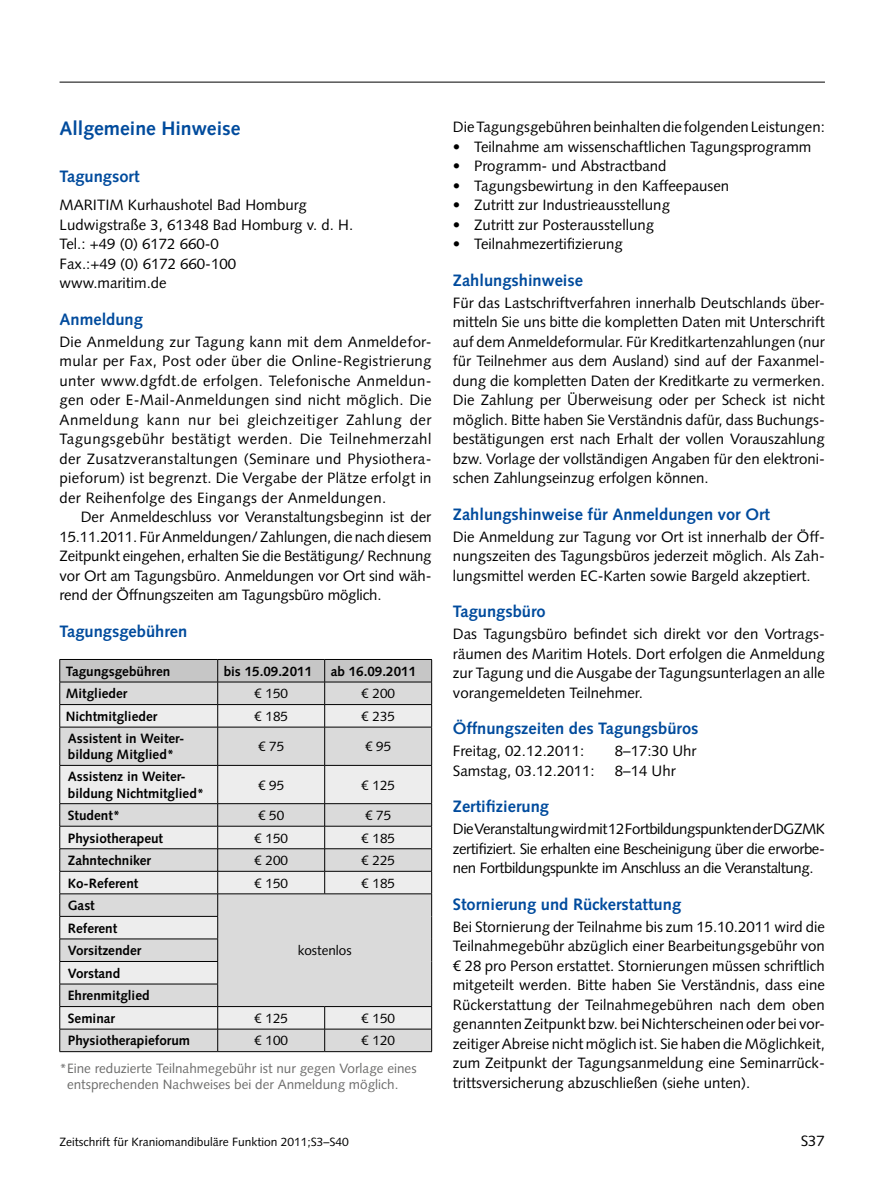
<style>
.page{position:relative;width:893px;height:1191px;background:#fff}
.page>*{position:absolute;margin:0;border:0;box-sizing:border-box;transform-origin:0 0}
.t1{font:700 19.5px "Syntax LT Std";color:#004b9d}
.t2{font:700 16.5px "Syntax LT Std";color:#004b9d}
.t3{font:15px/19.5px "Syntax LT Std";color:#000;text-align:justify}
.t4{font:700 13.5px/22.5px "Syntax LT Std";color:#000}
.t5{font:13.5px/16.5px "Syntax LT Std";color:#6d6d6c}
.t6{font:13.5px "Syntax LT Std";color:#000}
.t7{font:12px "Syntax LT Std";color:#000}
</style>
<div class="page">
<hr style="left:60px;top:82px;width:765px;height:1px;background:#000">
<div style="left:60px;top:1029px;width:371px;height:22px;background:#dadada"></div>
<svg style="left:60px;top:728px;width:371px;height:300px;background:#dfdfdf"></svg>
<hr style="left:59px;top:727px;width:1px;height:38px;background:#000">
<hr style="left:217px;top:727px;width:1px;height:38px;background:#000">
<hr style="left:324px;top:727px;width:1px;height:38px;background:#000">
<hr style="left:431px;top:727px;width:1px;height:38px;background:#000">
<hr style="left:60px;top:765px;width:158px;height:1px;background:#000">
<hr style="left:59px;top:765px;width:1px;height:38px;background:#000">
<hr style="left:218px;top:765px;width:107px;height:1px;background:#000">
<hr style="left:217px;top:765px;width:1px;height:38px;background:#000">
<hr style="left:325px;top:765px;width:107px;height:1px;background:#000">
<hr style="left:324px;top:765px;width:1px;height:38px;background:#000">
<hr style="left:431px;top:765px;width:1px;height:38px;background:#000">
<hr style="left:60px;top:803px;width:158px;height:1px;background:#000">
<hr style="left:218px;top:803px;width:107px;height:1px;background:#000">
<hr style="left:325px;top:803px;width:107px;height:1px;background:#000">
<hr style="left:60px;top:826px;width:158px;height:1px;background:#000">
<hr style="left:218px;top:826px;width:107px;height:1px;background:#000">
<hr style="left:325px;top:826px;width:107px;height:1px;background:#000">
<hr style="left:60px;top:848px;width:158px;height:1px;background:#000">
<hr style="left:218px;top:848px;width:107px;height:1px;background:#000">
<hr style="left:325px;top:848px;width:107px;height:1px;background:#000">
<hr style="left:60px;top:871px;width:158px;height:1px;background:#000">
<hr style="left:218px;top:871px;width:107px;height:1px;background:#000">
<hr style="left:325px;top:871px;width:107px;height:1px;background:#000">
<svg style="left:324px;top:804px;width:1px;height:89px"></svg>
<hr style="left:60px;top:893px;width:158px;height:1px;background:#000">
<hr style="left:218px;top:893px;width:107px;height:1px;background:#000">
<hr style="left:325px;top:893px;width:107px;height:1px;background:#000">
<hr style="left:60px;top:916px;width:158px;height:1px;background:#000">
<hr style="left:60px;top:938px;width:158px;height:1px;background:#000">
<hr style="left:60px;top:961px;width:158px;height:1px;background:#000">
<hr style="left:60px;top:983px;width:158px;height:1px;background:#000">
<hr style="left:60px;top:1006px;width:158px;height:1px;background:#000">
<hr style="left:218px;top:1006px;width:107px;height:1px;background:#000">
<hr style="left:325px;top:1006px;width:107px;height:1px;background:#000">
<hr style="left:60px;top:1028px;width:158px;height:1px;background:#000">
<svg style="left:59px;top:804px;width:1px;height:247px"></svg>
<hr style="left:218px;top:1028px;width:107px;height:1px;background:#000">
<svg style="left:217px;top:804px;width:1px;height:247px"></svg>
<hr style="left:325px;top:1028px;width:107px;height:1px;background:#000">
<svg style="left:324px;top:1006px;width:1px;height:45px"></svg>
<svg style="left:431px;top:804px;width:1px;height:247px"></svg>
<hr style="left:60px;top:1051px;width:158px;height:1px;background:#000">
<hr style="left:218px;top:1051px;width:107px;height:1px;background:#000">
<hr style="left:325px;top:1051px;width:107px;height:1px;background:#000">
<svg style="left:59px;top:659px;width:373px;height:68px;background:#ccc"></svg>
<hr style="left:60px;top:727px;width:158px;height:1px;background:#000">
<hr style="left:218px;top:727px;width:107px;height:1px;background:#000">
<hr style="left:325px;top:727px;width:107px;height:1px;background:#000">
<h1 class="t1" style="left:60px;top:117px;width:182px">Allgemeine Hinweise</h1>
<p class="t2" style="left:60px;top:166px;width:82px">Tagungsort</p>
<p class="t3" style="left:60px;top:195px;width:295px;text-align:left">MARITIM Kurhaushotel Bad Homburg<br>Ludwigstraße 3, 61348 Bad Homburg v. d. H.<br>Tel.: +49 (0) 6172 660-0<br>Fax.:+49 (0) 6172 660-100<br>www.maritim.de</p>
<p class="t2" style="left:60px;top:309px;width:85px">Anmeldung</p>
<p class="t3" style="left:60px;top:332px;width:374px">Die Anmeldung zur Tagung kann mit dem Anmeldefor&shy;mular per Fax, Post oder über die Online-Registrierung unter www.dgfdt.de erfolgen. Telefonische Anmeldun&shy;gen oder E-Mail-Anmeldungen sind nicht möglich. Die Anmeldung kann nur bei gleichzeitiger Zahlung der Tagungsgebühr bestätigt werden. Die Teilnehmerzahl der Zusatzveranstaltungen (Seminare und Physiothera&shy;pieforum) ist begrenzt. Die Vergabe der Plätze erfolgt in der Reihenfolge des Eingangs der Anmeldungen.</p>
<p class="t3" style="left:60px;top:507px;width:374px;text-indent:21px">Der Anmeldeschluss vor Veranstaltungsbeginn ist der 15.11.2011. Für Anmeldungen/ Zahlungen, die nach diesem Zeitpunkt eingehen, erhalten Sie die Bestätigung/ Rechnung vor Ort am Tagungsbüro. Anmeldungen vor Ort sind wäh&shy;rend der Öffnungszeiten am Tagungsbüro möglich.</p>
<p class="t2" style="left:60px;top:621px;width:129px">Tagungsgebühren</p>
<p class="t4" style="left:66px;top:660px;width:106px">Tagungsgebühren</p>
<p class="t4" style="left:224px;top:660px;width:90px">bis 15.09.2011</p>
<p class="t4" style="left:331px;top:660px;width:87px">ab 16.09.2011</p>
<p class="t4" style="left:66px;top:682px;width:63px">Mitglieder</p>
<p class="t6" style="left:254px;top:685px;width:35px">€ 150</p>
<p class="t6" style="left:361px;top:685px;width:35px">€ 200</p>
<p class="t4" style="left:66px;top:705px;width:93px">Nichtmitglieder</p>
<p class="t6" style="left:254px;top:708px;width:35px">€ 185</p>
<p class="t6" style="left:361px;top:708px;width:35px">€ 235</p>
<p class="t4" style="left:68px;top:730px;width:116px;line-height:16.2px">Assistent in Weiter&shy;bildung Mitglied*</p>
<p class="t6" style="left:258px;top:738px;width:28px">€ 75</p>
<p class="t6" style="left:365px;top:738px;width:28px">€ 95</p>
<p class="t4" style="left:68px;top:769px;width:138px;line-height:16.2px">Assistenz in Weiter&shy;bildung Nichtmitglied*</p>
<p class="t6" style="left:258px;top:777px;width:28px">€ 95</p>
<p class="t6" style="left:361px;top:777px;width:35px">€ 125</p>
<p class="t4" style="left:68px;top:804px;width:54px">Student*</p>
<p class="t6" style="left:258px;top:807px;width:28px">€ 50</p>
<p class="t6" style="left:365px;top:807px;width:28px">€ 75</p>
<p class="t4" style="left:68px;top:826px;width:97px">Physiotherapeut</p>
<p class="t6" style="left:254px;top:830px;width:35px">€ 150</p>
<p class="t6" style="left:361px;top:830px;width:35px">€ 185</p>
<p class="t4" style="left:68px;top:849px;width:85px">Zahntechniker</p>
<p class="t6" style="left:254px;top:852px;width:35px">€ 200</p>
<p class="t6" style="left:361px;top:852px;width:35px">€ 225</p>
<p class="t4" style="left:68px;top:871px;width:72px">Ko-Referent</p>
<p class="t6" style="left:254px;top:875px;width:35px">€ 150</p>
<p class="t6" style="left:361px;top:875px;width:35px">€ 185</p>
<p class="t4" style="left:68px;top:894px;width:28px">Gast</p>
<p class="t6" style="left:298px;top:942px;width:56px">kostenlos</p>
<p class="t4" style="left:68px;top:917px;width:83px">Referent<br>Vorsitzender<br>Vorstand<br>Ehrenmitglied<br>Seminar</p>
<p class="t6" style="left:254px;top:1010px;width:35px">€ 125</p>
<p class="t6" style="left:361px;top:1010px;width:35px">€ 150</p>
<p class="t4" style="left:68px;top:1029px;width:124px">Physiotherapieforum</p>
<p class="t6" style="left:254px;top:1032px;width:35px">€ 100</p>
<p class="t6" style="left:361px;top:1032px;width:35px">€ 120</p>
<p class="t5" style="left:67px;top:1060px;width:351px;text-indent:-8px">*Eine reduzierte Teilnahmegebühr ist nur gegen Vorlage eines entsprechenden Nachweises bei der Anmeldung möglich.</p>
<p class="t3" style="left:453px;top:117px;width:374px">Die Tagungsgebühren beinhalten die folgenden Leistungen:</p>
<p class="t3" style="left:453px;top:137px;width:360px">• Teilnahme am wissenschaftlichen Tagungsprogramm</p>
<p class="t3" style="left:453px;top:156px;width:215px">• Programm- und Abstractband</p>
<p class="t3" style="left:453px;top:176px;width:278px">• Tagungsbewirtung in den Kaffeepausen</p>
<p class="t3" style="left:453px;top:195px;width:219px">• Zutritt zur Industrieausstellung</p>
<p class="t3" style="left:453px;top:215px;width:203px">• Zutritt zur Posterausstellung</p>
<p class="t3" style="left:453px;top:234px;width:171px">• Teilnahmezertifizierung</p>
<p class="t2" style="left:453px;top:270px;width:132px">Zahlungshinweise</p>
<p class="t3" style="left:453px;top:293px;width:374px">Für das Lastschriftverfahren innerhalb Deutschlands über&shy;mitteln Sie uns bitte die kompletten Daten mit Unterschrift auf dem Anmeldeformular. Für Kreditkartenzahlungen (nur für Teilnehmer aus dem Ausland) sind auf der Faxanmel&shy;dung die kompletten Daten der Kreditkarte zu vermerken.<br>Die Zahlung per Überweisung oder per Scheck ist nicht möglich. Bitte haben Sie Verständnis dafür, dass Buchungs&shy;bestätigungen erst nach Erhalt der vollen Vorauszahlung bzw. Vorlage der vollständigen Angaben für den elektroni&shy;schen Zahlungseinzug erfolgen können.</p>
<p class="t2" style="left:453px;top:504px;width:319px">Zahlungshinweise für Anmeldungen vor Ort</p>
<p class="t3" style="left:453px;top:527px;width:374px">Die Anmeldung zur Tagung vor Ort ist innerhalb der Öff&shy;nungszeiten des Tagungsbüros jederzeit möglich. Als Zah&shy;lungsmittel werden EC-Karten sowie Bargeld akzeptiert.</p>
<p class="t2" style="left:453px;top:602px;width:94px">Tagungsbüro</p>
<p class="t3" style="left:453px;top:624px;width:374px;text-align:left">Das Tagungsbüro befindet sich direkt vor den Vortrags&shy;räumen des Maritim Hotels. Dort erfolgen die Anmeldung zur Tagung und die Ausgabe der Tagungsunterlagen an alle vorangemeldeten Teilnehmer.</p>
<p class="t2" style="left:453px;top:719px;width:247px">Öffnungszeiten des Tagungsbüros</p>
<p class="t3" style="left:453px;top:741px;width:133px">Freitag, 02.12.2011:</p>
<p class="t3" style="left:615px;top:741px;width:83px">8–17:30 Uhr</p>
<p class="t3" style="left:453px;top:761px;width:143px">Samstag, 03.12.2011:</p>
<p class="t3" style="left:615px;top:761px;width:62px">8–14 Uhr</p>
<p class="t2" style="left:453px;top:797px;width:98px">Zertifizierung</p>
<p class="t3" style="left:453px;top:819px;width:374px">Die Veranstaltung wird mit 12 Fortbildungspunkten der DGZMK zertifiziert. Sie erhalten eine Bescheinigung über die erworbe&shy;nen Fortbildungspunkte im Anschluss an die Veranstaltung.</p>
<p class="t2" style="left:453px;top:894px;width:230px">Stornierung und Rückerstattung</p>
<p class="t3" style="left:453px;top:917px;width:374px">Bei Stornierung der Teilnahme bis zum 15.10.2011 wird die Teilnahmegebühr abzüglich einer Bearbeitungsgebühr von € 28 pro Person erstattet. Stornierungen müssen schriftlich mitgeteilt werden. Bitte haben Sie Verständnis, dass eine Rückerstattung der Teilnahmegebühren nach dem oben genannten Zeitpunkt bzw. bei Nichterscheinen oder bei vor&shy;zeitiger Abreise nicht möglich ist. Sie haben die Möglichkeit, zum Zeitpunkt der Tagungsanmeldung eine Seminarrück&shy;trittsversicherung abzuschließen (siehe unten).</p>
<p class="t7" style="left:60px;top:1135px;width:291px">Zeitschrift für Kraniomandibuläre Funktion 2011;S3–S40</p>
<p class="t3" style="left:801px;top:1131px;width:26px">S37</p>
</div>
